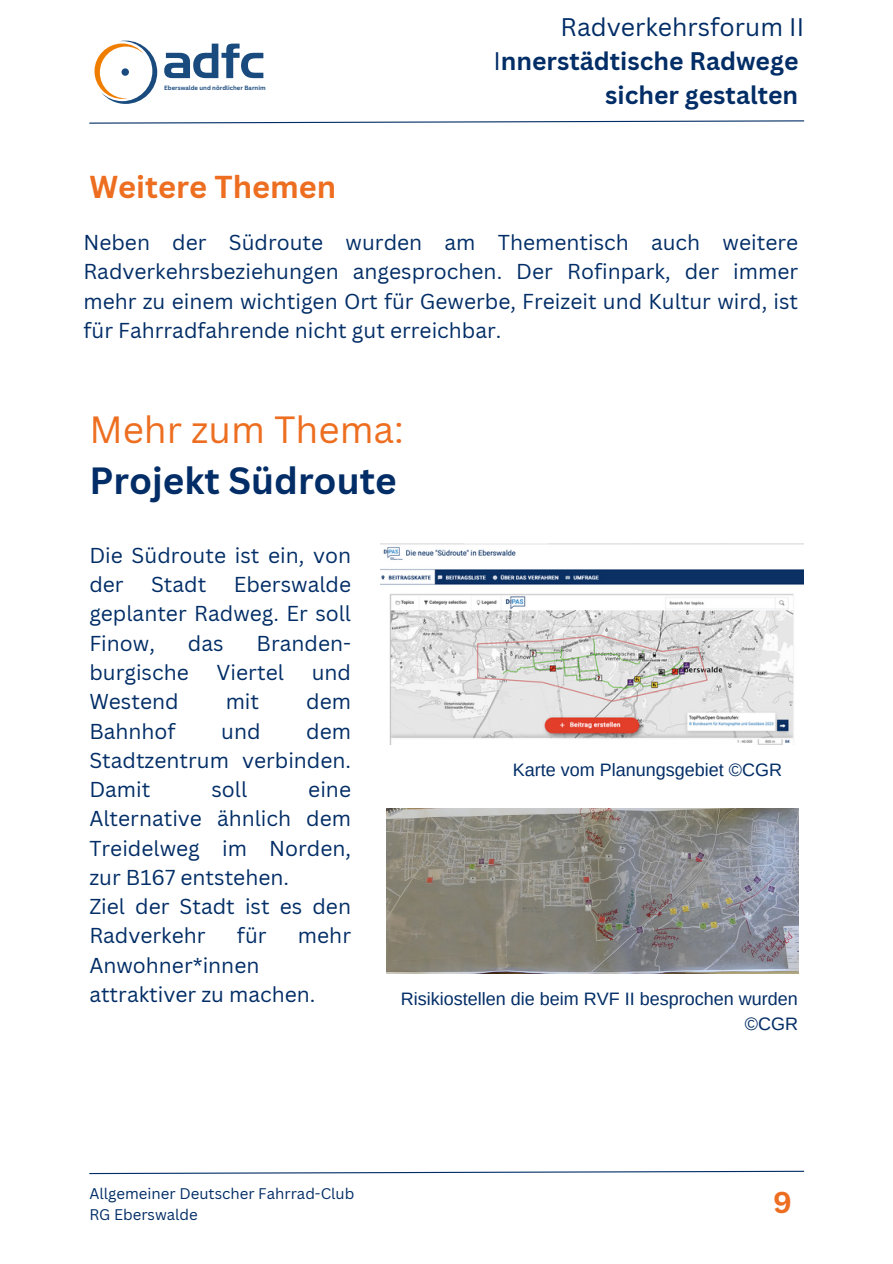
<style>
.page{position:relative;width:893px;height:1264px;background:#fff}
.page>*{position:absolute;margin:0;border:0;box-sizing:border-box;transform-origin:0 0}
.t1{font:700 36.9px "Canva Sans";color:#022d66}
.t2{font:36.9px "Canva Sans";color:#ed6e20}
.t3{font:700 30.75px "Canva Sans";color:#ed6e20}
.t4{font:700 29.25px "Canva Sans";color:#ed6e20}
.t5{font:700 24.75px/33.8px "Canva Sans";color:#022d66;text-align:right}
.t6{font:21px/29.2px "Canva Sans";color:#022d66;text-align:justify}
.t7{font:18px/24.8px "Arimo";color:#022d66;text-align:right}
.t8{font:15px/20.4px "Canva Sans";color:#022d66}
.t9{font:700 6px "Canva Sans";color:#1a4b7e}
.s1{font-weight:400}
</style>
<div class="page">
<svg style="left:89px;top:120px;width:716px;height:4px"></svg>
<svg style="left:164px;top:44px;width:99px;height:34px"></svg>
<svg style="left:94px;top:41px;width:63px;height:63px"></svg>
<div style="left:121px;top:68px;width:8px;height:8px;background:#1a4b7e;border-radius:50%"></div>
<svg style="left:89px;top:1170px;width:716px;height:4px"></svg>
<img style="left:380px;top:543px;width:423px;height:201px">
<img style="left:386px;top:808px;width:412px;height:165px">
<p class="t9" style="left:164px;top:84px;width:103px">Eberswalde und nördlicher Barnim</p>
<p class="t5" style="left:493px;top:10px;width:312px"><span class="s1">Radverkehrsforum II<br>I</span>nnerstädtische Radwege sicher gestalten</p>
<h2 class="t3" style="left:89px;top:165px;width:248px">Weitere Themen</h2>
<p class="t6" style="left:83px;top:227px;width:716px">Neben der Südroute wurden am Thementisch auch weitere Radverkehrsbeziehungen angesprochen. Der Rofinpark, der immer mehr zu einem wichtigen Ort für Gewerbe, Freizeit und Kultur wird, ist für Fahrradfahrende nicht gut erreichbar.</p>
<h1 class="t2" style="left:89px;top:404px;width:316px">Mehr zum Thema:</h1>
<h1 class="t1" style="left:89px;top:454px;width:309px">Projekt Südroute</h1>
<p class="t6" style="left:89px;top:540px;width:263px">Die Südroute ist ein, von der</p>
<p class="t6" style="left:89px;top:569px;width:263px;text-indent:144px">Eberswalde geplanter Radweg. Er soll Finow,</p>
<p class="t6" style="left:151px;top:569px;width:57px">Stadt</p>
<p class="t6" style="left:188px;top:628px;width:37px">das</p>
<p class="t6" style="left:256px;top:628px;width:96px">Branden-</p>
<p class="t6" style="left:89px;top:657px;width:101px">burgische</p>
<p class="t6" style="left:217px;top:657px;width:69px">Viertel</p>
<p class="t6" style="left:312px;top:657px;width:41px">und</p>
<p class="t6" style="left:89px;top:686px;width:91px">Westend</p>
<p class="t6" style="left:226px;top:686px;width:35px">mit</p>
<p class="t6" style="left:306px;top:686px;width:46px">dem</p>
<p class="t6" style="left:89px;top:715px;width:88px">Bahnhof</p>
<p class="t6" style="left:221px;top:715px;width:41px">und</p>
<p class="t6" style="left:89px;top:715px;width:263px;text-indent:217px">dem Stadtzentrum verbinden.<br>Damit</p>
<p class="t6" style="left:89px;top:774px;width:263px;text-align:left;text-indent:219px">eine<br>Alternative ähnlich dem<br>Treidelweg im Norden, zur B167 entstehen.<br>Ziel der Stadt ist es den<br>Radverkehr</p>
<p class="t6" style="left:211px;top:774px;width:37px">soll</p>
<p class="t6" style="left:237px;top:920px;width:31px">für</p>
<p class="t6" style="left:298px;top:920px;width:55px">mehr</p>
<p class="t6" style="left:89px;top:949px;width:228px">Anwohner*innen attraktiver zu machen.</p>
<p class="t7" style="left:512px;top:757px;width:271px">Karte vom Planungsgebiet ©CGR</p>
<p class="t7" style="left:401px;top:986px;width:399px">Risikiostellen die beim RVF II besprochen wurden ©CGR</p>
<p class="t8" style="left:89px;top:1183px;width:266px">Allgemeiner Deutscher Fahrrad-Club<br>RG Eberswalde</p>
<h3 class="t4" style="left:773px;top:1181px;width:20px">9</h3>
</div>
